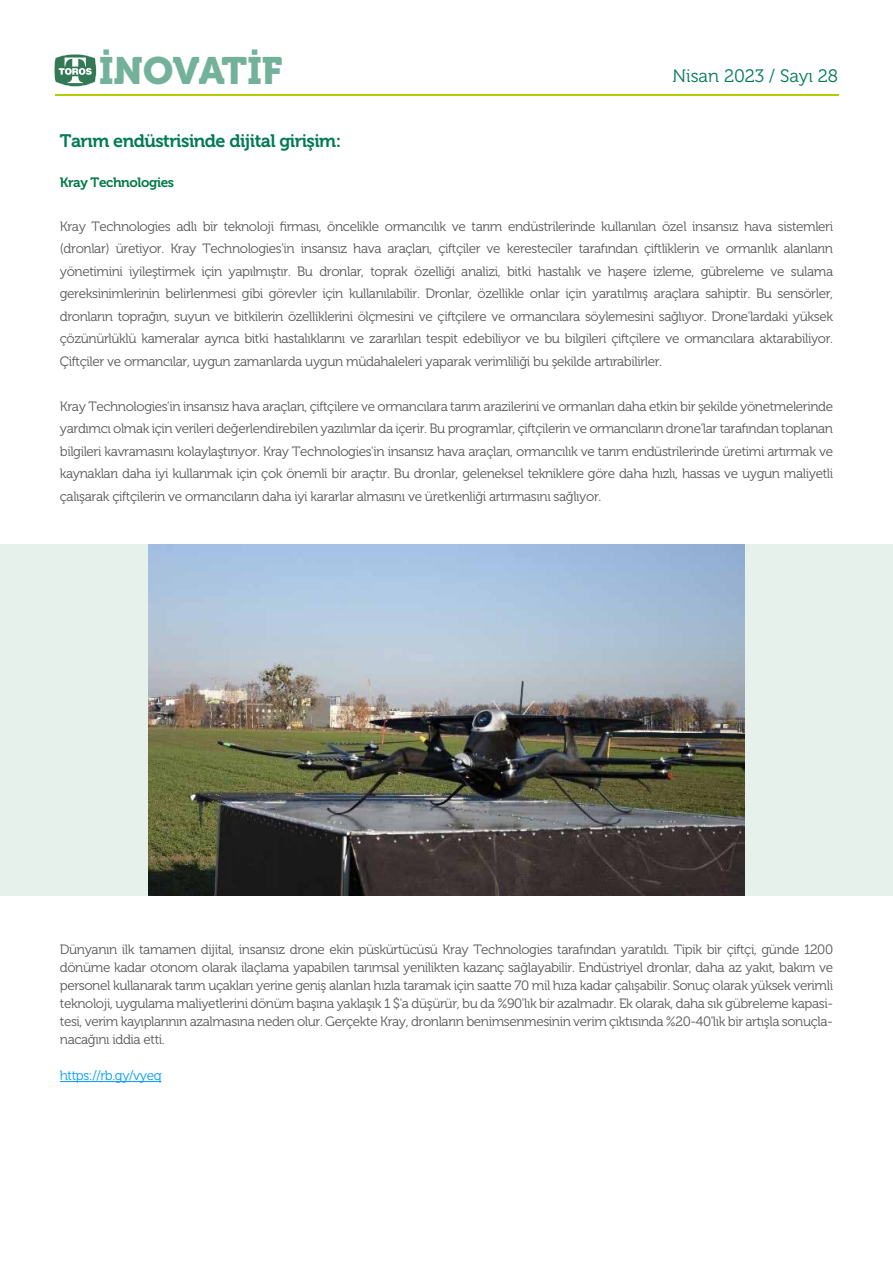
<style>
.page{position:relative;width:893px;height:1263px;background:#fff}
.page>*{position:absolute;margin:0;border:0;box-sizing:border-box;transform-origin:0 0}
.t1{font:37.95px "Museo 900";color:#73b19a}
.t2{font:18px "Museo 700";letter-spacing:-.03em;color:#007b52}
.t3{font:18px "Museo 300";color:#007b52}
.t4{font:13.5px/22.5px "Museo 300";letter-spacing:-.03em;color:#575756;text-align:justify}
.t5{font:13.5px "Museo 300";letter-spacing:-.03em;color:#009bff}
.t6{font:13.5px "Museo 700";letter-spacing:-.03em;color:#007943}
</style>
<div class="page">
<hr style="left:55px;top:94px;width:783px;height:2px;background:#b4cc04">
<svg style="left:54px;top:54px;width:43px;height:33px"></svg>
<hr style="left:60px;top:1081px;width:101px;height:1px;background:#009bff">
<div style="left:0;top:544px;width:893px;height:352px;background:#e6f1ec"></div>
<img style="left:148px;top:544px;width:596px;height:352px">
<h1 class="t1" style="left:99px;top:49px;width:185px">İNOVATİF</h1>
<h2 class="t2" style="left:60px;top:131px;width:283px">Tarım endüstrisinde dijital girişim:</h2>
<p class="t6" style="left:60px;top:175px;width:116px">Kray Technologies</p>
<h2 class="t3" style="left:672px;top:67px;width:167px">Nisan 2023 / Sayı 28</h2>
<p class="t4" style="left:60px;top:215px;width:775px">Kray Technologies adlı bir teknoloji firması, öncelikle ormancılık ve tarım endüstrilerinde kullanılan özel insansız hava sistemleri (dronlar) üretiyor. Kray Technologies'in insansız hava araçları, çiftçiler ve keresteciler tarafından çiftliklerin ve ormanlık alanların yönetimini iyileştirmek için yapılmıştır. Bu dronlar, toprak özelliği analizi, bitki hastalık ve haşere izleme, gübreleme ve sulama gereksinimlerinin belirlenmesi gibi görevler için kullanılabilir. Dronlar, özellikle onlar için yaratılmış araçlara sahiptir. Bu sensörler, dronların toprağın, suyun ve bitkilerin özelliklerini ölçmesini ve çiftçilere ve ormancılara söylemesini sağlıyor. Drone'lardaki yüksek çözünürlüklü kameralar ayrıca bitki hastalıklarını ve zararlıları tespit edebiliyor ve bu bilgileri çiftçilere ve ormancılara aktarabiliyor.<br>Çiftçiler ve ormancılar, uygun zamanlarda uygun müdahaleleri yaparak verimliliği bu şekilde artırabilirler.</p>
<p class="t4" style="left:60px;top:395px;width:775px">Kray Technologies'in insansız hava araçları, çiftçilere ve ormancılara tarım arazilerini ve ormanları daha etkin bir şekilde yönetmelerinde yardımcı olmak için verileri değerlendirebilen yazılımlar da içerir. Bu programlar, çiftçilerin ve ormancıların drone'lar tarafından toplanan bilgileri kavramasını kolaylaştırıyor. Kray Technologies'in insansız hava araçları, ormancılık ve tarım endüstrilerinde üretimi artırmak ve kaynakları daha iyi kullanmak için çok önemli bir araçtır. Bu dronlar, geleneksel tekniklere göre daha hızlı, hassas ve uygun maliyetli çalışarak çiftçilerin ve ormancıların daha iyi kararlar almasını ve üretkenliği artırmasını sağlıyor.</p>
<p class="t4" style="left:60px;top:941px;width:775px;line-height:18px">Dünyanın ilk tamamen dijital, insansız drone ekin püskürtücüsü Kray Technologies tarafından yaratıldı. Tipik bir çiftçi, günde 1200 dönüme kadar otonom olarak ilaçlama yapabilen tarımsal yenilikten kazanç sağlayabilir. Endüstriyel dronlar, daha az yakıt, bakım ve personel kullanarak tarım uçakları yerine geniş alanları hızla taramak için saatte 70 mil hıza kadar çalışabilir. Sonuç olarak yüksek verimli teknoloji, uygulama maliyetlerini dönüm başına yaklaşık 1 $'a düşürür, bu da %90'lık bir azalmadır. Ek olarak, daha sık gübreleme kapasi&shy;tesi, verim kayıplarının azalmasına neden olur. Gerçekte Kray, dronların benimsenmesinin verim çıktısında %20-40'lık bir artışla sonuçla&shy;nacağını iddia etti.</p>
<p class="t5" style="left:60px;top:1068px;width:103px">https://rb.gy/vyeq</p>
</div>
